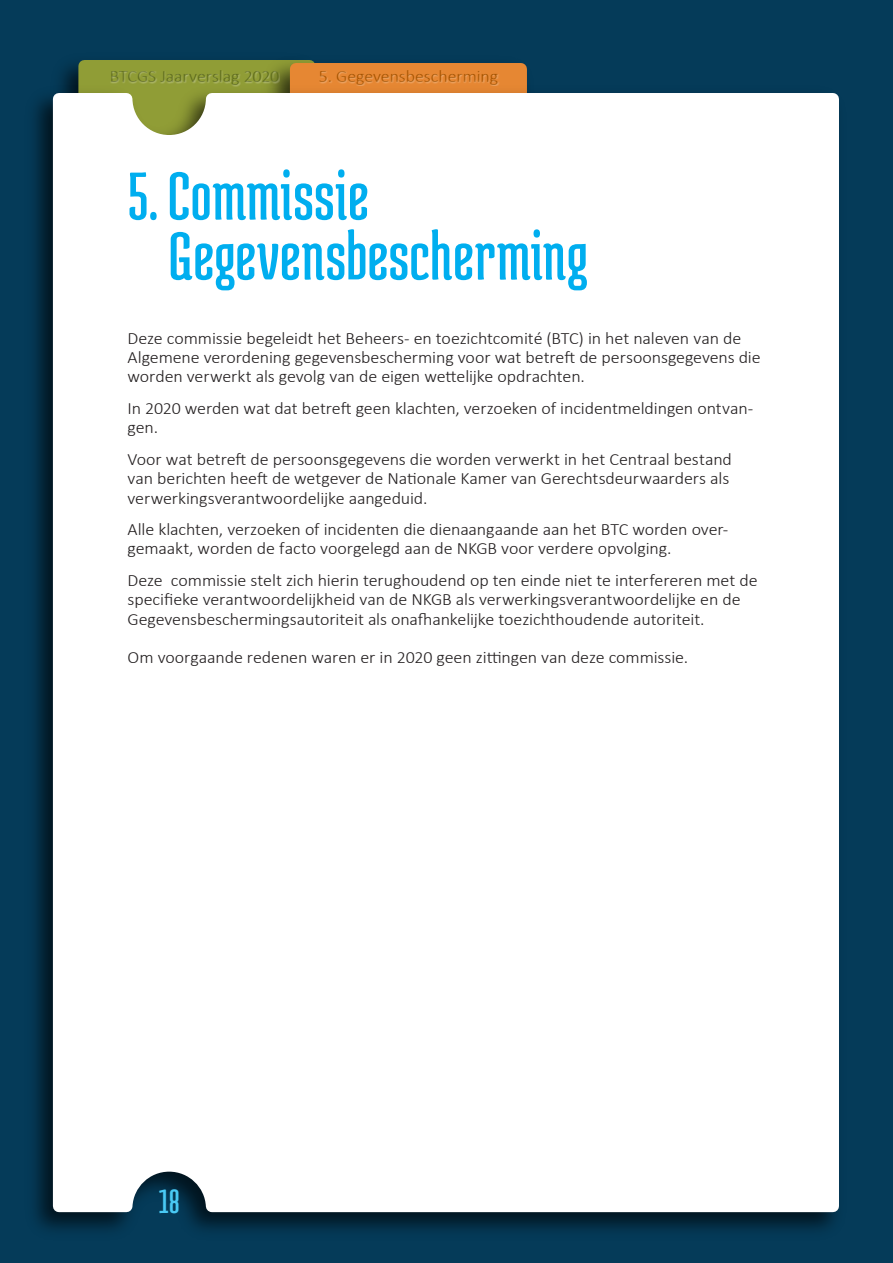
<style>
.page{position:relative;width:893px;height:1263px;background:#053b59}
.page>*{position:absolute;margin:0;border:0;box-sizing:border-box;transform-origin:0 0}
.Heading_1{font:72px "Medula One";color:#00aeef;scale:1.04 1}
.t1{font:36px "Medula One";color:#49c9f4;scale:1.04 1}
.t2{font:300 17.25px/19.4px "Calibri";letter-spacing:-.005em;color:#231f20;scale:1.04 1}
.t3{font:300 17.25px "Calibri";letter-spacing:-.005em;color:#a55300;scale:1.04 1}
.t4{font:300 17.25px "Calibri";letter-spacing:-.01em;color:#5e6c1e;scale:1.04 1}
</style>
<div class="page">
<div style="left:78px;top:60px;width:237px;height:108px;border:12px solid #909d36"></div>
<img style="left:257px;top:57px;width:71px;height:24px">
<div style="left:290px;top:63px;width:237px;height:108px;border:12px solid #e68733"></div>
<img style="left:35px;top:81px;width:799px;height:1149px">
<div style="left:47px;top:87px;width:792px;height:1131px;background:#fff"></div>
<div style="left:110px;top:70px;width:170px;height:16px;background:#fff;opacity:.75"></div>
<div style="left:318px;top:70px;width:182px;height:16px;background:#fff;opacity:.75"></div>
<p class="t4" style="left:110px;top:65px;width:165px">BTCGS Jaarverslag 2020</p>
<p class="t3" style="left:319px;top:65px;width:174px">5. Gegevensbescherming</p>
<p class="Heading_1" style="left:128px;top:158px;width:234px">5. Commissie</p>
<p class="Heading_1" style="left:168px;top:218px;width:405px">Gegevensbescherming</p>
<p class="t2" style="left:128px;top:328px;width:610px">Deze commissie begeleidt het Beheers- en toezichtcomité (BTC) in het naleven van de<br>Algemene verordening gegevensbescherming voor wat betreft de persoonsgegevens die worden verwerkt als gevolg van de eigen wettelijke opdrachten.</p>
<p class="t2" style="left:128px;top:398px;width:603px">In 2020 werden wat dat betreft geen klachten, verzoeken of incidentmeldingen ontvan&shy;gen.</p>
<p class="t2" style="left:128px;top:449px;width:583px">Voor wat betreft de persoonsgegevens die worden verwerkt in het Centraal bestand van berichten heeft de wetgever de Nationale Kamer van Gerechtsdeurwaarders als verwerkingsverantwoordelijke aangeduid.</p>
<p class="t2" style="left:128px;top:519px;width:579px">Alle klachten, verzoeken of incidenten die dienaangaande aan het BTC worden over&shy;gemaakt, worden de facto voorgelegd aan de NKGB voor verdere opvolging.</p>
<p class="t2" style="left:128px;top:570px;width:607px">Deze commissie stelt zich hierin terughoudend op ten einde niet te interfereren met de specifieke verantwoordelijkheid van de NKGB als verwerkingsverantwoordelijke en de<br>Gegevensbeschermingsautoriteit als onafhankelijke toezichthoudende autoriteit.</p>
<p class="t2" style="left:128px;top:647px;width:541px">Om voorgaande redenen waren er in 2020 geen zittingen van deze commissie.</p>
<h2 class="t1" style="left:159px;top:1182px;width:22px">18</h2>
</div>
